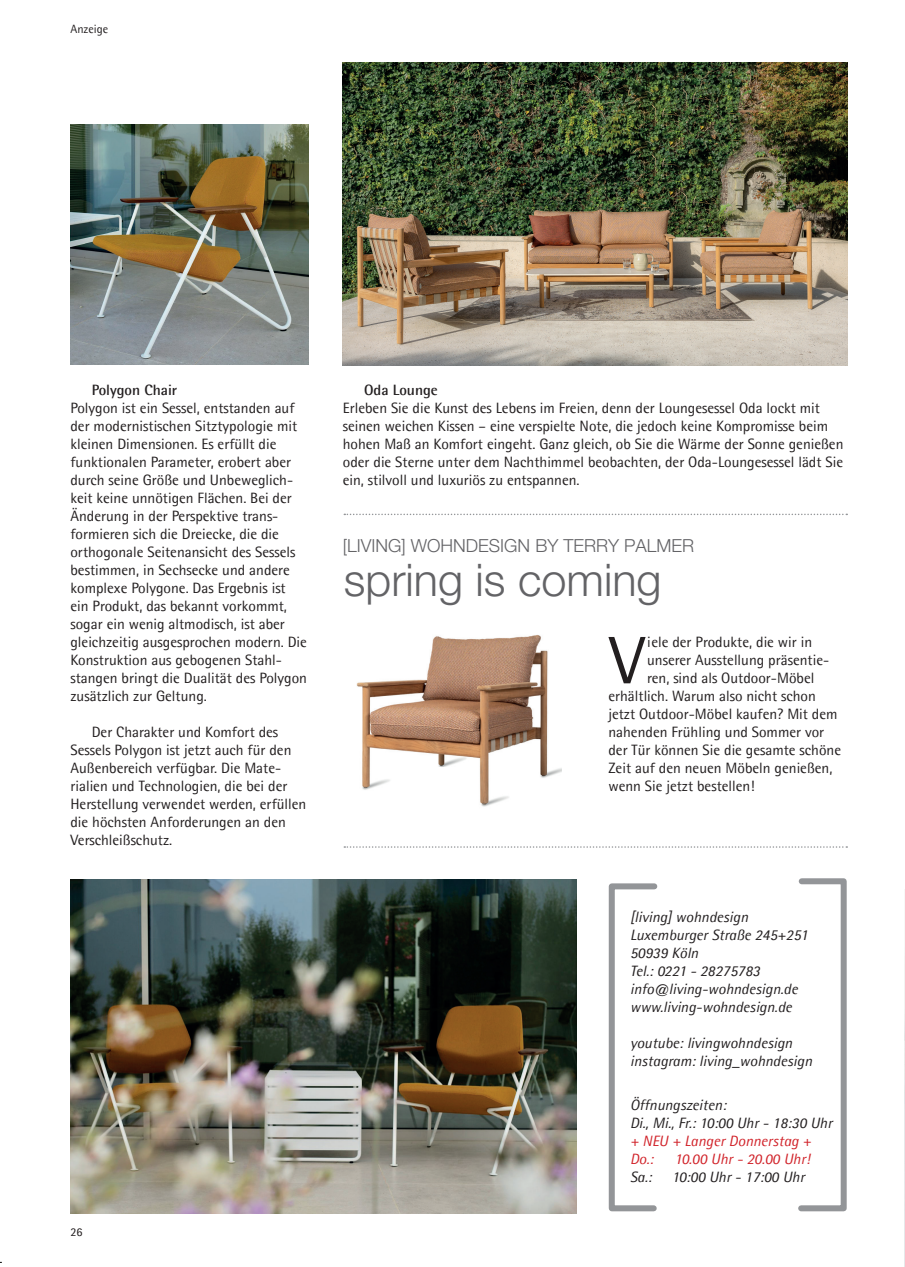
<style>
.page{position:relative;width:905px;height:1267px;background:#fff}
.page>*{position:absolute;margin:0;border:0;box-sizing:border-box;transform-origin:0 0}
.t1{font:67.2px "Agfa Rotis Semisans";color:#231f20}
.t2{font:45px "Helvetica Neue LT 45 Lt";color:#636366}
.t3{font:18px "Helvetica Neue LT 45 Lt";color:#636366}
.t4{font:15px/18px "Agfa Rotis Semisans";color:#231f20}
.t5{font:italic 15px/18px "Agfa Rotis Semisans";color:#231f20}
.t6{font:italic 15px/18px "Agfa Rotis Semisans";color:#d1232a}
.t7{font:700 15px "Agfa Rotis Semisans";color:#231f20}
.t8{font:12px "Agfa Rotis Semisans";color:#231f20}
</style>
<div class="page">
<img style="left:356px;top:635px;width:205px;height:172px">
<svg style="left:608px;top:883px;width:50px;height:329px"></svg>
<svg style="left:798px;top:878px;width:49px;height:334px"></svg>
<img style="left:70px;top:125px;width:239px;height:240px">
<img style="left:70px;top:879px;width:506px;height:334px">
<img style="left:343px;top:63px;width:504px;height:302px">
<svg style="left:344px;top:846px;width:503px;height:1px"></svg>
<svg style="left:344px;top:513px;width:503px;height:2px"></svg>
<img style="left:904px;top:953px;width:1px;height:308px">
<p class="t8" style="left:70px;top:22px;width:39px">Anzeige</p>
<p class="t7" style="left:92px;top:381px;width:87px">Polygon Chair</p>
<p class="t4" style="left:70px;top:399px;width:238px">Polygon ist ein Sessel, entstanden auf der modernistischen Sitztypologie mit kleinen Dimensionen. Es erfüllt die funktionalen Parameter, erobert aber durch seine Größe und Unbeweglich&shy;keit keine unnötigen Flächen. Bei der Änderung in der Perspektive trans&shy;formieren sich die Dreiecke, die die orthogonale Seitenansicht des Sessels bestimmen, in Sechsecke und andere komplexe Polygone. Das Ergebnis ist ein Produkt, das bekannt vorkommt, sogar ein wenig altmodisch, ist aber gleichzeitig ausgesprochen modern. Die Konstruktion aus gebogenen Stahl&shy;stangen bringt die Dualität des Polygon zusätzlich zur Geltung.</p>
<p class="t4" style="left:70px;top:723px;width:237px;text-indent:21px">Der Charakter und Komfort des Sessels Polygon ist jetzt auch für den Außenbereich verfügbar. Die Mate&shy;rialien und Technologien, die bei der Herstellung verwendet werden, erfüllen die höchsten Anforderungen an den Verschleißschutz.</p>
<p class="t8" style="left:70px;top:1224px;width:14px">26</p>
<p class="t7" style="left:364px;top:381px;width:75px">Oda Lounge</p>
<p class="t4" style="left:343px;top:399px;width:502px">Erleben Sie die Kunst des Lebens im Freien, denn der Loungesessel Oda lockt mit seinen weichen Kissen – eine verspielte Note, die jedoch keine Kompromisse beim hohen Maß an Komfort eingeht. Ganz gleich, ob Sie die Wärme der Sonne genießen oder die Sterne unter dem Nachthimmel beobachten, der Oda-Loungesessel lädt Sie ein, stilvoll und luxuriös zu entspannen.</p>
<p class="t3" style="left:343px;top:534px;width:353px">[LIVING] WOHNDESIGN BY TERRY PALMER</p>
<h2 class="t2" style="left:344px;top:552px;width:319px">spring is coming</h2>
<h1 class="t1" style="left:609px;top:621px;width:36px">V</h1>
<p class="t4" style="left:647px;top:633px;width:166px">iele der Produkte, die wir in</p>
<p class="t4" style="left:647px;top:651px;width:183px">unserer Ausstellung präsentie-</p>
<p class="t4" style="left:647px;top:669px;width:169px">ren, sind als Outdoor-Möbel</p>
<p class="t4" style="left:608px;top:687px;width:209px">erhältlich. Warum also nicht schon</p>
<p class="t4" style="left:608px;top:705px;width:231px">jetzt Outdoor-Möbel kaufen? Mit dem</p>
<p class="t4" style="left:608px;top:723px;width:217px">nahenden Frühling und Sommer vor</p>
<p class="t4" style="left:608px;top:741px;width:234px">der Tür können Sie die gesamte schöne</p>
<p class="t4" style="left:608px;top:759px;width:225px">Zeit auf den neuen Möbeln genießen,</p>
<p class="t4" style="left:608px;top:777px;width:147px">wenn Sie jetzt bestellen!</p>
<p class="t5" style="left:630px;top:907px;width:179px">[living] wohndesign<br>Luxemburger Straße 245+251<br>50939 Köln<br>Tel.: 0221 - 28275783 info@living-wohndesign.de www.living-wohndesign.de</p>
<p class="t5" style="left:630px;top:1033px;width:183px">youtube: livingwohndesign instagram: living_wohndesign</p>
<p class="t5" style="left:630px;top:1095px;width:204px">Öffnungszeiten:<br>Di., Mi., Fr.: 10:00 Uhr - 18:30 Uhr</p>
<p class="t6" style="left:630px;top:1131px;width:183px">+ NEU + Langer Donnerstag +<br>Do.:</p>
<p class="t6" style="left:674px;top:1149px;width:137px">10.00 Uhr - 20.00 Uhr!</p>
<p class="t5" style="left:630px;top:1167px;width:23px">Sa.:</p>
<p class="t5" style="left:671px;top:1167px;width:134px">10:00 Uhr - 17:00 Uhr</p>
</div>
